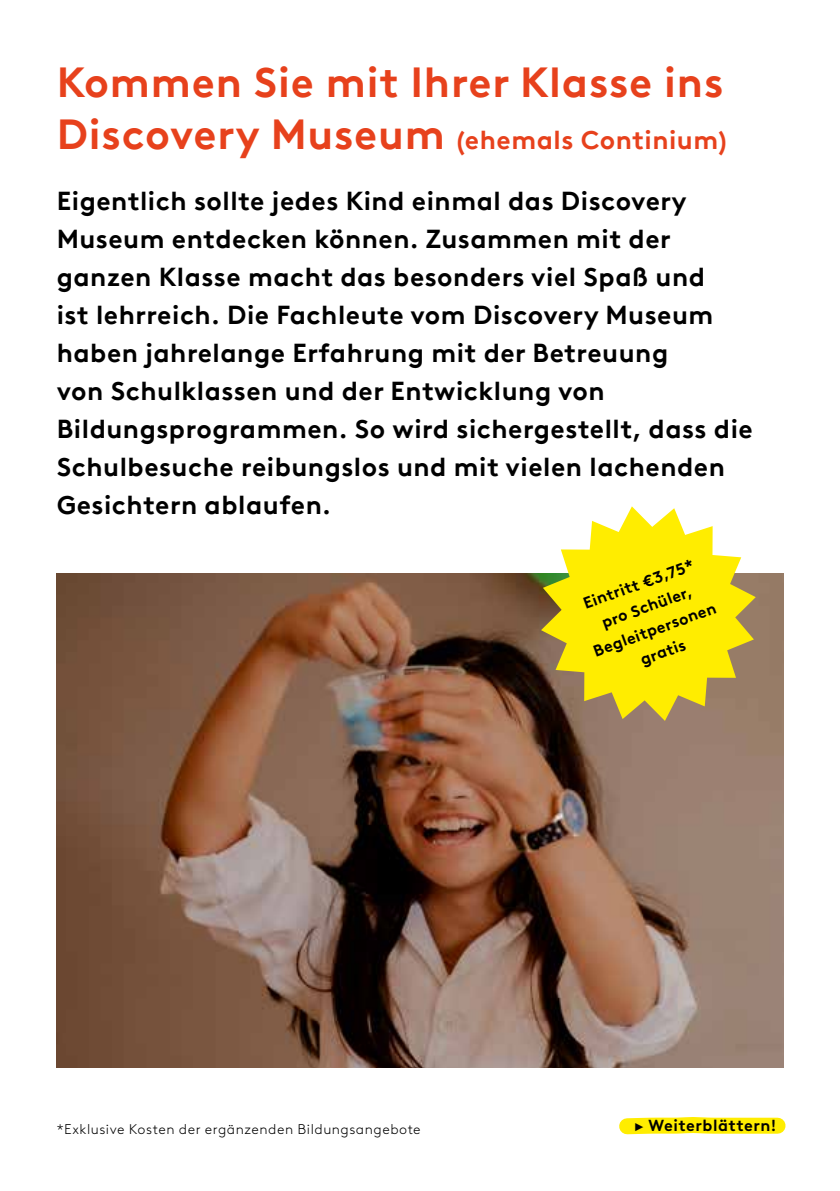
<style>
.page{position:relative;width:840px;height:1191px;background:#fff}
.page>*{position:absolute;margin:0;border:0;box-sizing:border-box;transform-origin:0 0}
.t1{font:700 42px "Brown LLTT";letter-spacing:.02em;color:#e7411c}
.t2{font:700 26px/38px "Brown LLTT";letter-spacing:.02em;color:#000}
.t3{font:700 26px "Brown LLTT";letter-spacing:.02em;color:#e7411c}
.t4{font:700 16px/24px "Brown LLTT";color:#000;text-align:center}
.t5{font:700 16px "Brown LL";letter-spacing:.03em;color:#000}
.t6{font:300 14px "Brown LL";letter-spacing:.04em;color:#000}
.s1{font-size:42px}
</style>
<div class="page">
<img style="left:57px;top:573px;width:725px;height:494px">
<svg style="left:540px;top:506px;width:215px;height:215px;fill:#ffed00"></svg>
<svg style="left:619px;top:1117px;width:167px;height:18px;background:#ffef21"></svg>
<h1 class="t1" style="left:57px;top:50px;width:667px">Kommen Sie mit Ihrer Klasse ins</h1>
<p class="t3" style="left:57px;top:119px;width:671px"><span class="s1">Discovery Museum</span> (ehemals Continium)</p>
<p class="t2" style="left:57px;top:180px;width:697px">Eigentlich sollte jedes Kind einmal das Discovery Museum entdecken können. Zusammen mit der ganzen Klasse macht das besonders viel Spaß und<br>ist lehrreich. Die Fachleute vom Discovery Museum haben jahrelange Erfahrung mit der Betreuung<br>von Schulklassen und der Entwicklung von Bildungsprogrammen. So wird sichergestellt, dass die Schulbesuche reibungslos und mit vielen lachenden Gesichtern ablaufen.</p>
<p class="t4" style="left:572px;top:593px;width:131px;rotate:-20deg">Eintritt €3,75* pro Schüler,<br>Begleitpersonen gratis</p>
<p class="t6" style="left:57px;top:1119px;width:365px">*Exklusive Kosten der ergänzenden Bildungsangebote</p>
<p class="t5" style="left:634px;top:1113px;width:143px">► Weiterblättern!</p>
</div>
